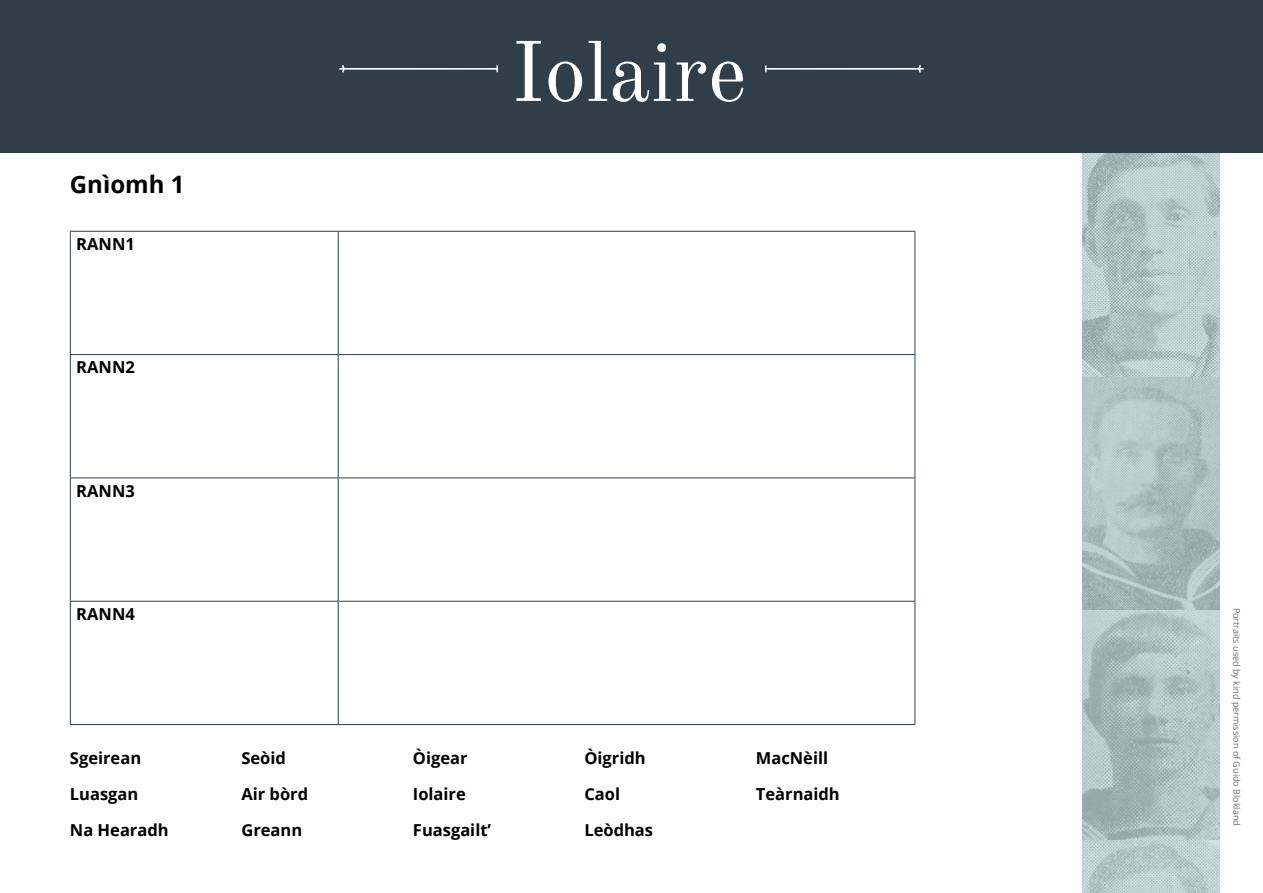
<style>
.page{position:relative;width:1263px;height:893px;background:#fff}
.page>*{position:absolute;margin:0;border:0;box-sizing:border-box;transform-origin:0 0}
.t1{font:700 24px "Open Sans";color:#000}
.t2{font:700 16.5px/36px "Open Sans";color:#000}
.t3{font:9px "Open Sans";color:#706f6f}
</style>
<div class="page">
<svg style="left:1082px;top:152px;width:138px;height:741px;background:#b0c2c2"></svg>
<div style="left:0;top:0;width:1263px;height:152px;background:#303e49"></div>
<svg style="left:516px;top:41px;width:227px;height:61px"></svg>
<svg style="left:339px;top:65px;width:159px;height:8px"></svg>
<svg style="left:765px;top:65px;width:159px;height:8px"></svg>
<hr style="left:70px;top:231px;width:268px;height:1px;background:#303d49">
<hr style="left:70px;top:232px;width:1px;height:122px;background:#303d49">
<hr style="left:338px;top:231px;width:577px;height:1px;background:#303d49">
<hr style="left:338px;top:232px;width:1px;height:122px;background:#303d49">
<hr style="left:914px;top:232px;width:1px;height:122px;background:#303d49">
<hr style="left:70px;top:354px;width:268px;height:1px;background:#303d49">
<hr style="left:70px;top:355px;width:1px;height:122px;background:#303d49">
<hr style="left:338px;top:354px;width:577px;height:1px;background:#303d49">
<hr style="left:338px;top:355px;width:1px;height:122px;background:#303d49">
<hr style="left:914px;top:355px;width:1px;height:122px;background:#303d49">
<hr style="left:70px;top:477px;width:268px;height:1px;background:#303d49">
<hr style="left:70px;top:478px;width:1px;height:123px;background:#303d49">
<hr style="left:338px;top:477px;width:577px;height:1px;background:#303d49">
<hr style="left:338px;top:478px;width:1px;height:123px;background:#303d49">
<hr style="left:914px;top:478px;width:1px;height:123px;background:#303d49">
<hr style="left:70px;top:601px;width:268px;height:1px;background:#303d49">
<hr style="left:70px;top:602px;width:1px;height:122px;background:#303d49">
<hr style="left:338px;top:601px;width:577px;height:1px;background:#303d49">
<hr style="left:338px;top:602px;width:1px;height:122px;background:#303d49">
<hr style="left:914px;top:602px;width:1px;height:122px;background:#303d49">
<hr style="left:70px;top:724px;width:268px;height:1px;background:#303d49">
<hr style="left:338px;top:724px;width:577px;height:1px;background:#303d49">
<h1 class="t1" style="left:70px;top:167px;width:116px">Gnìomh 1</h1>
<p class="t2" style="left:76px;top:225px;width:60px">RANN1</p>
<p class="t2" style="left:76px;top:349px;width:60px">RANN2</p>
<p class="t2" style="left:76px;top:472px;width:60px">RANN3</p>
<p class="t2" style="left:76px;top:595px;width:60px">RANN4</p>
<p class="t2" style="left:70px;top:740px;width:100px">Sgeirean<br>Luasgan<br>Na Hearadh</p>
<p class="t2" style="left:584px;top:740px;width:70px">Òigridh<br>Caol<br>Leòdhas</p>
<p class="t2" style="left:413px;top:740px;width:80px">Òigear<br>Iolaire<br>Fuasgailt’</p>
<p class="t2" style="left:241px;top:740px;width:68px">Seòid<br>Air bòrd<br>Greann</p>
<p class="t2" style="left:756px;top:740px;width:85px">MacNèill<br>Teàrnaidh</p>
<p class="t3" style="left:1243px;top:608px;width:220px;rotate:90deg">Portraits used by kind permission of Guido Blokland</p>
</div>
